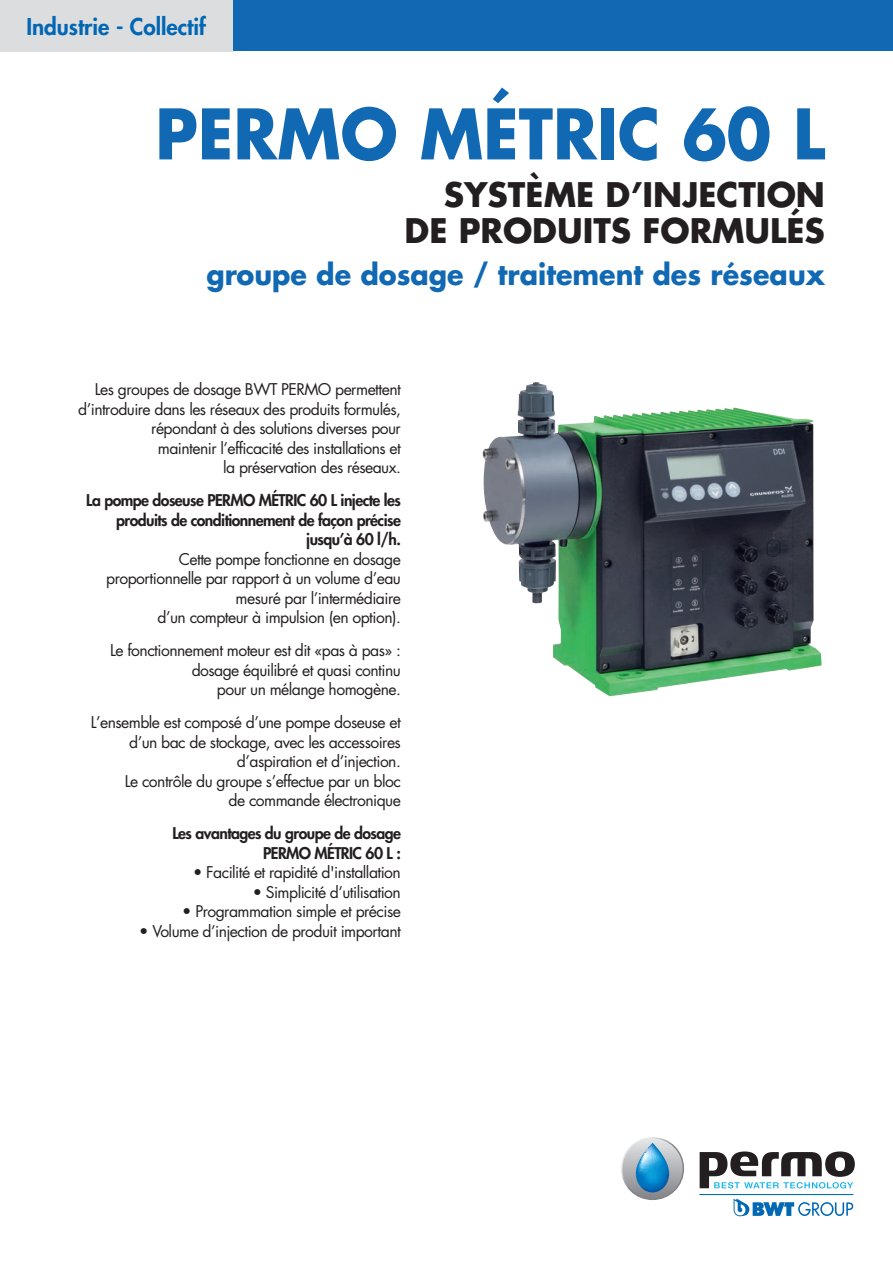
<style>
.page{position:relative;width:893px;height:1263px;background:#fff}
.page>*{position:absolute;margin:0;border:0;box-sizing:border-box;transform-origin:0 0}
.t1{font:700 67.8px "Futura";color:#1168b3;scale:.95 1}
.t2{font:700 33px/36px "Futura";color:#231f20;text-align:right}
.t3{font:700 28.35px "Futura";color:#1168b3;scale:.95 1}
.t4{font:800 22.5px "Futura";color:#0166b3}
.t5{font:15.75px/19.5px "Futura";letter-spacing:-.035em;color:#231f20;text-align:right}
.t6{font:800 15.75px/19.5px "Futura";letter-spacing:-.035em;color:#231f20;text-align:right}
</style>
<div class="page">
<svg style="left:700px;top:1151px;width:155px;height:37px"></svg>
<svg style="left:621px;top:1137px;width:63px;height:63px"></svg>
<svg style="left:622px;top:1138px;width:61px;height:61px"></svg>
<svg style="left:636px;top:1143px;width:33px;height:49px;background:#51a0cd"></svg>
<svg style="left:733px;top:1198px;width:120px;height:19px"></svg>
<hr style="left:699px;top:1194px;width:154px;height:1px;background:#0168b3">
<div style="left:0;top:0;width:893px;height:51px;background:#1168b3"></div>
<div style="left:0;top:0;width:233px;height:51px;background:#dcdddf"></div>
<img style="left:483px;top:382px;width:339px;height:314px">
<h3 class="t4" style="left:26px;top:16px;width:181px">Industrie - Collectif</h3>
<h1 class="t1" style="left:155px;top:103px;width:706px">PERMO MÉTRIC 60 L</h1>
<h2 class="t2" style="left:405px;top:180px;width:422px">SYSTÈME D’INJECTION<br>DE PRODUITS FORMULÉS</h2>
<h3 class="t3" style="left:206px;top:262px;width:653px">groupe de dosage / traitement des réseaux</h3>
<p class="t5" style="left:78px;top:381px;width:324px">Les groupes de dosage BWT PERMO permettent d’introduire dans les réseaux des produits formulés, répondant à des solutions diverses pour<br>maintenir l’efficacité des installations et<br>la préservation des réseaux.</p>
<p class="t6" style="left:86px;top:492px;width:316px">La pompe doseuse PERMO MÉTRIC 60 L injecte les produits de conditionnement de façon précise jusqu’à 60 l/h.</p>
<p class="t5" style="left:106px;top:551px;width:296px">Cette pompe fonctionne en dosage proportionnelle par rapport à un volume d’eau mesuré par l’intermédiaire<br>d’un compteur à impulsion (en option).</p>
<p class="t5" style="left:110px;top:642px;width:292px">Le fonctionnement moteur est dit «pas à pas» : dosage équilibré et quasi continu<br>pour un mélange homogène.</p>
<p class="t5" style="left:91px;top:714px;width:312px">L’ensemble est composé d’une pompe doseuse et d’un bac de stockage, avec les accessoires d’aspiration et d’injection.<br>Le contrôle du groupe s’effectue par un bloc<br>de commande électronique</p>
<p class="t6" style="left:173px;top:825px;width:230px">Les avantages du groupe de dosage<br>PERMO MÉTRIC 60 L :</p>
<p class="t5" style="left:193px;top:864px;width:209px">• Facilité et rapidité d'installation</p>
<p class="t5" style="left:253px;top:884px;width:150px">• Simplicité d’utilisation</p>
<p class="t5" style="left:182px;top:903px;width:220px">• Programmation simple et précise</p>
<p class="t5" style="left:139px;top:923px;width:263px">• Volume d’injection de produit important</p>
</div>
